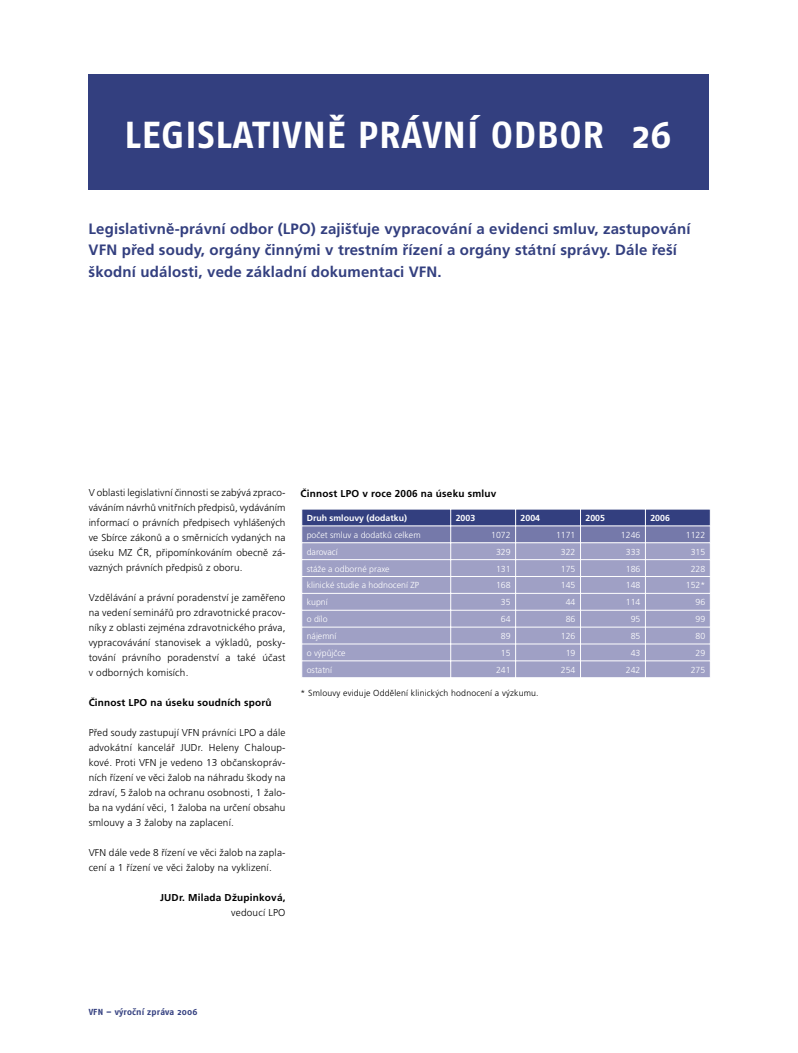
<style>
.page{position:relative;width:798px;height:1053px;background:#fff}
.page>*{position:absolute;margin:0;border:0;box-sizing:border-box;transform-origin:0 0}
.t1{font:700 37.5px "Fago CS";letter-spacing:.02em;color:#fff}
.t2{font:700 15px/21.2px "Frutiger CE";letter-spacing:.01em;color:#333f7f}
.t3{font:300 10px/15px "Frutiger CE";letter-spacing:.02em;color:#000;text-align:justify}
.t4{font:700 10px "Frutiger CE";letter-spacing:.02em;color:#000}
.t5{font:300 8.75px "Frutiger CE";color:#fff}
.t6{font:300 8.75px "Frutiger CE";letter-spacing:.02em;color:#000}
.t7{font:700 8.75px "Frutiger CE";color:#fff}
.t8{font:700 8.75px "Fago CS";letter-spacing:.02em;color:#333f7f}
.s1{font-size:36.25px}
</style>
<div class="page">
<div style="left:89px;top:74px;width:620px;height:115px;background:#333f7f"></div>
<svg style="left:301px;top:509px;width:409px;height:168px;background:#979ac0"></svg>
<h1 class="t1" style="left:124px;top:121px;width:480px">LEGISLATIVNĚ<span class="s1">ˇ</span> PRÁVNÍ ODBOR</h1>
<h1 class="t1" style="left:632px;top:121px;width:41px">26</h1>
<h2 class="t2" style="left:89px;top:219px;width:603px">Legislativně-právní odbor (LPO) zajišťuje vypracování a evidenci smluv, zastupování<br>VFN před soudy, orgány činnými v trestním řízení a orgány státní správy. Dále řeší škodní události, vede základní dokumentaci VFN.</h2>
<p class="t3" style="left:89px;top:485px;width:198px">V oblasti legislativní činnosti se zabývá zpraco&shy;váváním návrhů vnitřních předpisů, vydáváním informací o právních předpisech vyhlášených ve Sbírce zákonů a o směrnicích vydaných na úseku MZ ČR, připomínkováním obecně zá&shy;vazných právních předpisů z oboru.</p>
<p class="t3" style="left:89px;top:590px;width:198px">Vzdělávání a právní poradenství je zaměřeno na vedení seminářů pro zdravotnické pracov&shy;níky z oblasti zejména zdravotnického práva, vypracovávání stanovisek a výkladů, posky&shy;tování právního poradenství a také účast v odborných komisích.</p>
<p class="t4" style="left:89px;top:698px;width:184px">Činnost LPO na úseku soudních sporů</p>
<p class="t3" style="left:89px;top:725px;width:198px">Před soudy zastupují VFN právníci LPO a dále advokátní kancelář JUDr. Heleny Chaloup&shy;kové. Proti VFN je vedeno 13 občanskopráv&shy;ních řízení ve věci žalob na náhradu škody na zdraví, 5 žalob na ochranu osobnosti, 1 žalo&shy;ba na vydání věci, 1 žaloba na určení obsahu smlouvy a 3 žaloby na zaplacení.</p>
<p class="t3" style="left:89px;top:845px;width:198px">VFN dále vede 8 řízení ve věci žalob na zapla&shy;cení a 1 řízení ve věci žaloby na vyklizení.</p>
<p class="t4" style="left:160px;top:893px;width:127px">JUDr. Milada Džupinková,</p>
<p class="t3" style="left:231px;top:905px;width:56px">vedoucí LPO</p>
<p class="t4" style="left:300px;top:489px;width:197px">Činnost LPO v roce 2006 na úseku smluv</p>
<p class="t7" style="left:306px;top:514px;width:102px">Druh smlouvy (dodatku)</p>
<p class="t7" style="left:455px;top:514px;width:21px">2003</p>
<p class="t7" style="left:520px;top:514px;width:21px">2004</p>
<p class="t7" style="left:585px;top:514px;width:21px">2005</p>
<p class="t7" style="left:650px;top:514px;width:21px">2006</p>
<p class="t5" style="left:306px;top:531px;width:115px">počet smluv a dodatků celkem</p>
<p class="t5" style="left:491px;top:531px;width:21px">1072</p>
<p class="t5" style="left:556px;top:531px;width:21px">1171</p>
<p class="t5" style="left:620px;top:531px;width:21px">1246</p>
<p class="t5" style="left:685px;top:531px;width:21px">1122</p>
<p class="t5" style="left:306px;top:548px;width:32px">darovací</p>
<p class="t5" style="left:496px;top:548px;width:16px">329</p>
<p class="t5" style="left:560px;top:548px;width:16px">322</p>
<p class="t5" style="left:625px;top:548px;width:16px">333</p>
<p class="t5" style="left:690px;top:548px;width:16px">315</p>
<p class="t5" style="left:306px;top:565px;width:84px">stáže a odborné praxe</p>
<p class="t5" style="left:496px;top:565px;width:16px">131</p>
<p class="t5" style="left:560px;top:565px;width:16px">175</p>
<p class="t5" style="left:625px;top:565px;width:16px">186</p>
<p class="t5" style="left:690px;top:565px;width:16px">228</p>
<p class="t5" style="left:306px;top:581px;width:114px">klinické studie a hodnocení ZP</p>
<p class="t5" style="left:496px;top:581px;width:16px">168</p>
<p class="t5" style="left:560px;top:581px;width:16px">145</p>
<p class="t5" style="left:625px;top:581px;width:16px">148</p>
<p class="t5" style="left:685px;top:581px;width:21px">152*</p>
<p class="t5" style="left:306px;top:598px;width:22px">kupní</p>
<p class="t5" style="left:500px;top:598px;width:11px">35</p>
<p class="t5" style="left:565px;top:598px;width:11px">44</p>
<p class="t5" style="left:625px;top:598px;width:16px">114</p>
<p class="t5" style="left:695px;top:598px;width:11px">96</p>
<p class="t5" style="left:306px;top:615px;width:22px">o dílo</p>
<p class="t5" style="left:500px;top:615px;width:11px">64</p>
<p class="t5" style="left:565px;top:615px;width:11px">86</p>
<p class="t5" style="left:630px;top:615px;width:11px">95</p>
<p class="t5" style="left:695px;top:615px;width:11px">99</p>
<p class="t5" style="left:306px;top:632px;width:31px">nájemní</p>
<p class="t5" style="left:500px;top:632px;width:11px">89</p>
<p class="t5" style="left:560px;top:632px;width:16px">126</p>
<p class="t5" style="left:630px;top:632px;width:11px">85</p>
<p class="t5" style="left:695px;top:632px;width:11px">80</p>
<p class="t5" style="left:306px;top:649px;width:40px">o výpůjčce</p>
<p class="t5" style="left:500px;top:649px;width:11px">15</p>
<p class="t5" style="left:565px;top:649px;width:11px">19</p>
<p class="t5" style="left:630px;top:649px;width:11px">43</p>
<p class="t5" style="left:695px;top:649px;width:11px">29</p>
<p class="t5" style="left:306px;top:666px;width:27px">ostatní</p>
<p class="t5" style="left:496px;top:666px;width:16px">241</p>
<p class="t5" style="left:560px;top:666px;width:16px">254</p>
<p class="t5" style="left:625px;top:666px;width:16px">242</p>
<p class="t5" style="left:690px;top:666px;width:16px">275</p>
<p class="t6" style="left:300px;top:689px;width:239px">* Smlouvy eviduje Oddělení klinických hodnocení a výzkumu.</p>
<p class="t8" style="left:89px;top:1008px;width:110px">VFN – výroční zpráva 2006</p>
</div>
